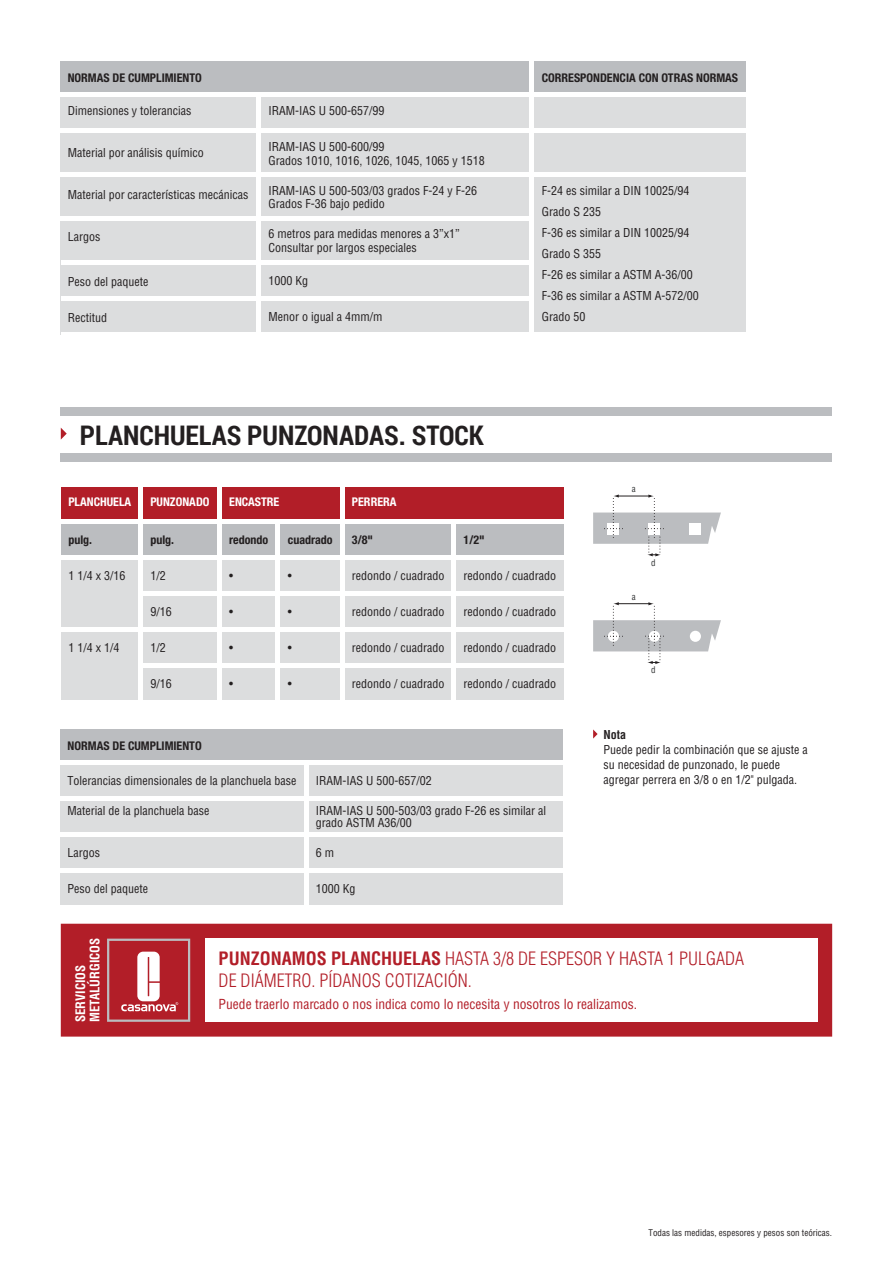
<style>
.page{position:relative;width:893px;height:1263px;background:#fff}
.page>*{position:absolute;margin:0;border:0;box-sizing:border-box;transform-origin:0 0}
.t1{font:700 27px "Roboto Condensed";color:#231f20}
.t2{font:300 condensed 18px/21.9px "Helvetica";color:#b21e28}
.t3{font:condensed 13.5px "Helvetica";color:#b21e28}
.t4{font:700 condensed 12.75px "Helvetica";color:#fff}
.t5{font:condensed 12px/21px "Helvetica";color:#231f20}
.t6{font:700 condensed 12px "Helvetica Neue";color:#231f20}
.t7{font:700 condensed 12px "Helvetica Neue";color:#fff}
.t8{font:700 condensed 12px "Helvetica";color:#231f20}
.t9{font:condensed 9px "Helvetica";color:#231f20}
.t10{font:condensed 9px "Helvetica";color:#333536}
.s1{font-weight:700}
</style>
<div class="page">
<div style="left:61px;top:61px;width:685px;height:32px;background:#bbbdc0"></div>
<div style="left:61px;top:95px;width:685px;height:240px;background:#dcddde"></div>
<div style="left:61px;top:92px;width:685px;height:5px;background:#fff"></div>
<hr style="left:61px;top:261px;width:470px;height:4px;background:#fff">
<hr style="left:61px;top:297px;width:470px;height:4px;background:#fff">
<hr style="left:61px;top:333px;width:686px;height:4px;background:#fff">
<div style="left:61px;top:128px;width:685px;height:5px;background:#fff"></div>
<div style="left:61px;top:172px;width:685px;height:5px;background:#fff"></div>
<hr style="left:61px;top:217px;width:471px;height:4px;background:#fff">
<hr style="left:256px;top:94px;width:4px;height:253px;background:#fff">
<hr style="left:530px;top:61px;width:4px;height:286px;background:#fff">
<svg style="left:61px;top:428px;width:6px;height:12px"></svg>
<div style="left:61px;top:453px;width:771px;height:8px;background:#bbbdc0"></div>
<div style="left:61px;top:407px;width:771px;height:8px;background:#bbbdc0"></div>
<div style="left:61px;top:520px;width:502px;height:180px;background:#dcddde"></div>
<div style="left:61px;top:487px;width:502px;height:32px;background:#b21e28"></div>
<div style="left:61px;top:521px;width:502px;height:36px;background:#bbbdc0"></div>
<hr style="left:59px;top:519px;width:508px;height:4px;background:#fff">
<hr style="left:61px;top:555px;width:506px;height:4px;background:#fff">
<hr style="left:142px;top:591px;width:425px;height:4px;background:#fff">
<div style="left:61px;top:627px;width:506px;height:5px;background:#fff"></div>
<div style="left:141px;top:663px;width:426px;height:5px;background:#fff"></div>
<hr style="left:139px;top:486px;width:4px;height:214px;background:#fff">
<hr style="left:217px;top:486px;width:4px;height:214px;background:#fff">
<hr style="left:276px;top:520px;width:4px;height:180px;background:#fff">
<hr style="left:340px;top:486px;width:4px;height:214px;background:#fff">
<div style="left:451px;top:520px;width:5px;height:180px;background:#fff"></div>
<svg style="left:593px;top:494px;width:128px;height:62px"></svg>
<svg style="left:593px;top:602px;width:128px;height:62px"></svg>
<div style="left:61px;top:729px;width:502px;height:32px;background:#bbbdc0"></div>
<div style="left:61px;top:762px;width:502px;height:143px;background:#dcddde"></div>
<hr style="left:61px;top:760px;width:502px;height:4px;background:#fff">
<div style="left:61px;top:796px;width:502px;height:5px;background:#fff"></div>
<div style="left:61px;top:832px;width:502px;height:5px;background:#fff"></div>
<hr style="left:61px;top:869px;width:502px;height:4px;background:#fff">
<hr style="left:304px;top:762px;width:4px;height:144px;background:#fff">
<svg style="left:593px;top:729px;width:5px;height:9px"></svg>
<div style="left:61px;top:924px;width:771px;height:112px;background:#b21e28"></div>
<div style="left:205px;top:939px;width:612px;height:83px;background:#fff"></div>
<svg style="left:107px;top:939px;width:83px;height:83px;background:#c0555c"></svg>
<p class="t6" style="left:68px;top:71px;width:136px">NORMAS DE CUMPLIMIENTO</p>
<p class="t6" style="left:542px;top:71px;width:198px">CORRESPONDENCIA CON OTRAS NORMAS</p>
<p class="t5" style="left:269px;top:100px;width:118px">IRAM-IAS U 500-657/99</p>
<p class="t5" style="left:269px;top:140px;width:218px;line-height:13.5px">IRAM-IAS U 500-600/99<br>Grados 1010, 1016, 1026, 1045, 1065 y 1518</p>
<p class="t5" style="left:269px;top:184px;width:210px;line-height:13.5px">IRAM-IAS U 500-503/03 grados F-24 y F-26<br>Grados F-36 bajo pedido</p>
<p class="t5" style="left:269px;top:227px;width:193px;line-height:13.5px">6 metros para medidas menores a 3”x1”<br>Consultar por largos especiales</p>
<p class="t5" style="left:269px;top:270px;width:41px">1000 Kg</p>
<p class="t5" style="left:269px;top:306px;width:115px">Menor o igual a 4mm/m</p>
<p class="t5" style="left:68px;top:100px;width:125px">Dimensiones y tolerancias</p>
<p class="t5" style="left:68px;top:142px;width:138px">Material por análisis químico</p>
<p class="t5" style="left:68px;top:184px;width:182px">Material por características mecánicas</p>
<p class="t5" style="left:68px;top:226px;width:34px">Largos</p>
<p class="t5" style="left:68px;top:271px;width:82px">Peso del paquete</p>
<p class="t5" style="left:68px;top:307px;width:41px">Rectitud</p>
<p class="t5" style="left:542px;top:180px;width:158px">F-24 es similar a DIN 10025/94<br>Grado S 235<br>F-36 es similar a DIN 10025/94<br>Grado S 355<br>F-26 es similar a ASTM A-36/00<br>F-36 es similar a ASTM A-572/00<br>Grado 50</p>
<h1 class="t1" style="left:80px;top:416px;width:405px">PLANCHUELAS PUNZONADAS. STOCK</h1>
<p class="t7" style="left:68px;top:494px;width:64px">PLANCHUELA</p>
<p class="t7" style="left:150px;top:494px;width:61px">PUNZONADO</p>
<p class="t7" style="left:229px;top:494px;width:52px">ENCASTRE</p>
<p class="t6" style="left:150px;top:533px;width:25px">pulg.</p>
<p class="t5" style="left:150px;top:565px;width:17px">1/2</p>
<p class="t5" style="left:150px;top:601px;width:23px">9/16</p>
<p class="t5" style="left:150px;top:637px;width:17px">1/2</p>
<p class="t5" style="left:150px;top:673px;width:23px">9/16</p>
<p class="t6" style="left:68px;top:533px;width:25px">pulg.</p>
<p class="t5" style="left:68px;top:565px;width:58px">1 1/4 x 3/16</p>
<p class="t6" style="left:229px;top:533px;width:41px">redondo</p>
<p class="t5" style="left:229px;top:565px;width:5px">•</p>
<p class="t5" style="left:229px;top:601px;width:5px">•</p>
<p class="t5" style="left:229px;top:637px;width:5px">•</p>
<p class="t5" style="left:229px;top:673px;width:5px">•</p>
<p class="t5" style="left:68px;top:637px;width:52px">1 1/4 x 1/4</p>
<p class="t6" style="left:288px;top:533px;width:46px">cuadrado</p>
<p class="t5" style="left:288px;top:565px;width:5px">•</p>
<p class="t5" style="left:288px;top:601px;width:5px">•</p>
<p class="t5" style="left:288px;top:637px;width:5px">•</p>
<p class="t5" style="left:288px;top:673px;width:5px">•</p>
<p class="t7" style="left:352px;top:494px;width:46px">PERRERA</p>
<p class="t6" style="left:352px;top:533px;width:23px">3/8"</p>
<p class="t5" style="left:352px;top:565px;width:94px">redondo / cuadrado</p>
<p class="t5" style="left:352px;top:601px;width:94px">redondo / cuadrado</p>
<p class="t5" style="left:352px;top:637px;width:94px">redondo / cuadrado</p>
<p class="t5" style="left:352px;top:673px;width:94px">redondo / cuadrado</p>
<p class="t6" style="left:464px;top:533px;width:23px">1/2"</p>
<p class="t5" style="left:464px;top:565px;width:94px">redondo / cuadrado</p>
<p class="t5" style="left:464px;top:601px;width:94px">redondo / cuadrado</p>
<p class="t5" style="left:464px;top:637px;width:94px">redondo / cuadrado</p>
<p class="t5" style="left:464px;top:673px;width:94px">redondo / cuadrado</p>
<p class="t6" style="left:68px;top:739px;width:136px">NORMAS DE CUMPLIMIENTO</p>
<p class="t5" style="left:68px;top:770px;width:230px">Tolerancias dimensionales de la planchuela base</p>
<p class="t5" style="left:68px;top:800px;width:143px">Material de la planchuela base</p>
<p class="t5" style="left:68px;top:842px;width:34px">Largos</p>
<p class="t5" style="left:68px;top:878px;width:82px">Peso del paquete</p>
<p class="t5" style="left:316px;top:770px;width:118px">IRAM-IAS U 500-657/02</p>
<p class="t5" style="left:316px;top:804px;width:232px;line-height:12px">IRAM-IAS U 500-503/03 grado F-26 es similar al grado ASTM A36/00</p>
<p class="t5" style="left:316px;top:842px;width:20px">6 m</p>
<p class="t5" style="left:316px;top:878px;width:41px">1000 Kg</p>
<p class="t10" style="left:632px;top:483px;width:5px">a</p>
<p class="t10" style="left:632px;top:591px;width:5px">a</p>
<p class="t10" style="left:651px;top:557px;width:6px">d</p>
<p class="t10" style="left:651px;top:664px;width:6px">d</p>
<p class="t8" style="left:603px;top:727px;width:24px">Nota</p>
<p class="t5" style="left:603px;top:742px;width:206px;line-height:15px">Puede pedir la combinación que se ajuste a su necesidad de punzonado, le puede agregar perrera en 3/8 o en 1/2" pulgada.</p>
<p class="t4" style="left:87px;top:1022px;width:86px;rotate:-90deg">METALÚRGICOS</p>
<p class="t4" style="left:73px;top:1022px;width:59px;rotate:-90deg">SERVICIOS</p>
<h2 class="t2" style="left:219px;top:947px;width:527px"><span class="s1">PUNZONAMOS PLANCHUELAS</span> HASTA 3/8 DE ESPESOR Y HASTA 1 PULGADA<br>DE DIÁMETRO. PÍDANOS COTIZACIÓN.</h2>
<p class="t3" style="left:219px;top:995px;width:420px">Puede traerlo marcado o nos indica como lo necesita y nosotros lo realizamos.</p>
<p class="t9" style="left:648px;top:1227px;width:185px">Todas las medidas, espesores y pesos son teóricas.</p>
</div>
